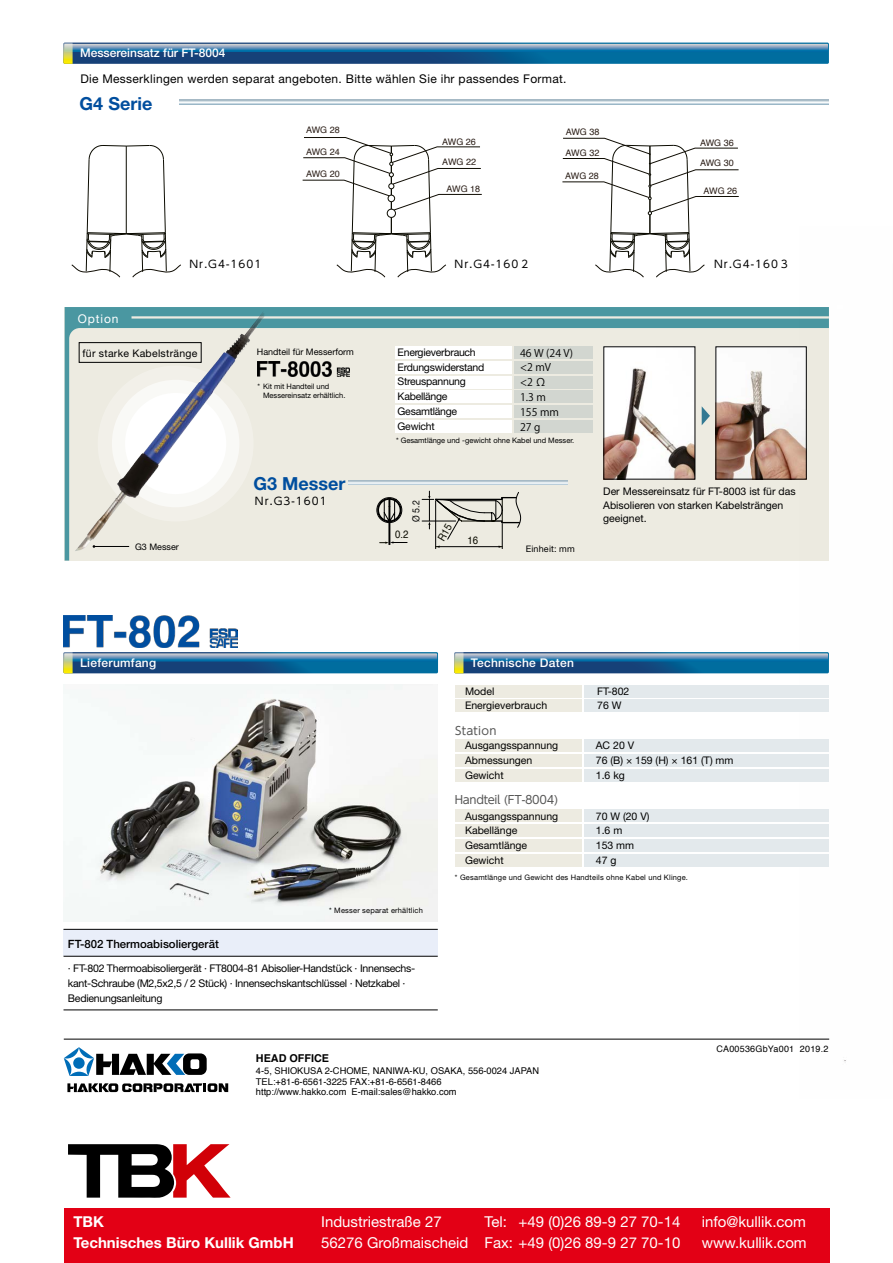
<style>
.page{position:relative;width:893px;height:1263px;background:#fff}
.page>*{position:absolute;margin:0;border:0;box-sizing:border-box;transform-origin:0 0}
.t1{font:700 18px "Helvetica Neue LT Std";color:#004e9e}
.t2{font:15px/21px "Helvetica Neue LT Std";color:#fff}
.t3{font:700 15px/21px "Helvetica Neue LT Std";color:#fff}
.t4{font:12px "Helvetica Neue LT Std";letter-spacing:.025em;color:#000}
.t5{font:500 12px "Helvetica Neue LT Std";letter-spacing:.025em;color:#fff}
.t6{font:500 12px "Helvetica Neue LT Std";color:#fff}
.t7{font:12px "Helvetica Neue LT Std";letter-spacing:.075em;color:#fff}
.t8{font:500 11.4px "Helvetica Neue LT Std";color:#000}
.t9{font:11.4px "UD Shin Go Pro";letter-spacing:-.02em;color:#565655}
.t10{font:11.4px "UD Shin Go Pro";letter-spacing:.025em;color:#565655}
.t11{font:700 10.8px "Helvetica";color:#000}
.t12{font:10.65px/15px "Helvetica Neue LT Std";letter-spacing:-.025em;color:#000}
.t13{font:10.65px "Helvetica";color:#0b0b00;scale:.9 1}
.t14{font:10.5px/14.9px "Helvetica Neue LT Std";color:#000}
.t15{font:10.5px/14.9px "Helvetica Neue LT Std";letter-spacing:-.025em;color:#000}
.t16{font:10.5px "UD Shin Go Pro";letter-spacing:.1em;color:#000}
.t17{font:10.5px/14.9px "UD Shin Go Pro Light 83 pv RKSJ H";color:#000}
.t18{font:10.5px "Helvetica Neue LT Std";letter-spacing:.025em;color:#000}
.t19{font:9.75px "Helvetica Neue LT Std";color:#000;scale:.9 1}
.t20{font:9.3px/10.5px "Helvetica";color:#000}
.t21{font:9px "Helvetica";color:#2a1d16}
.t22{font:9px "Helvetica Neue LT Std";color:#000}
.t23{font:9px "Helvetica";letter-spacing:.025em;color:#000}
.t24{font:9px "Helvetica Neue LT Std";letter-spacing:.02em;color:#000}
.t25{font:7.5px/9px "Helvetica Neue LT Std";color:#000}
.t26{font:7.5px "Helvetica Neue LT Std";letter-spacing:.025em;color:#000}
</style>
<div class="page">
<svg style="left:65px;top:307px;width:734px;height:254px;background:#d7ded7"></svg>
<img style="left:799px;top:307px;width:47px;height:756px">
<div style="left:64px;top:929px;width:374px;height:27px;background:#e9eef9"></div>
<svg style="left:63px;top:43px;width:766px;height:21px;background:#32719c"></svg>
<svg style="left:63px;top:652px;width:375px;height:21px;background:#33719b"></svg>
<svg style="left:454px;top:652px;width:375px;height:21px;background:#33719b"></svg>
<svg style="left:71px;top:145px;width:110px;height:132px"></svg>
<svg style="left:562px;top:138px;width:177px;height:139px"></svg>
<svg style="left:302px;top:137px;width:180px;height:140px"></svg>
<div style="left:455px;top:700px;width:126px;height:12px;background:#edebe1"></div>
<div style="left:584px;top:700px;width:245px;height:12px;background:#e3e9ec"></div>
<div style="left:455px;top:685px;width:126px;height:12px;background:#edebe1"></div>
<div style="left:584px;top:685px;width:245px;height:12px;background:#e3e9ec"></div>
<div style="left:395px;top:361px;width:117px;height:12px;background:#fff"></div>
<div style="left:395px;top:376px;width:117px;height:12px;background:#fff"></div>
<div style="left:395px;top:391px;width:117px;height:12px;background:#fff"></div>
<div style="left:395px;top:406px;width:117px;height:12px;background:#fff"></div>
<div style="left:514px;top:361px;width:78px;height:12px;background:#d2d6d0"></div>
<div style="left:514px;top:376px;width:78px;height:12px;background:#d2d6d0"></div>
<div style="left:514px;top:391px;width:79px;height:12px;background:#d2d6d0"></div>
<div style="left:514px;top:406px;width:78px;height:12px;background:#d2d6d0"></div>
<div style="left:395px;top:421px;width:117px;height:12px;background:#fff"></div>
<div style="left:514px;top:421px;width:78px;height:12px;background:#d2d6d0"></div>
<div style="left:395px;top:346px;width:117px;height:12px;background:#fff"></div>
<div style="left:514px;top:346px;width:79px;height:12px;background:#d2d6d0"></div>
<div style="left:455px;top:825px;width:126px;height:12px;background:#edebe1"></div>
<div style="left:455px;top:839px;width:126px;height:13px;background:#edebe1"></div>
<div style="left:455px;top:854px;width:126px;height:13px;background:#edebe1"></div>
<div style="left:584px;top:825px;width:245px;height:12px;background:#e3e9ec"></div>
<div style="left:584px;top:839px;width:245px;height:13px;background:#e3e9ec"></div>
<div style="left:584px;top:854px;width:245px;height:13px;background:#e3e9ec"></div>
<div style="left:455px;top:810px;width:126px;height:12px;background:#edebe1"></div>
<div style="left:584px;top:810px;width:245px;height:12px;background:#e3e9ec"></div>
<div style="left:455px;top:754px;width:126px;height:12px;background:#edebe1"></div>
<div style="left:455px;top:769px;width:126px;height:12px;background:#edebe1"></div>
<div style="left:584px;top:754px;width:245px;height:12px;background:#e3e9ec"></div>
<div style="left:584px;top:769px;width:245px;height:12px;background:#e3e9ec"></div>
<div style="left:455px;top:739px;width:126px;height:13px;background:#edebe1"></div>
<div style="left:584px;top:739px;width:245px;height:13px;background:#e3e9ec"></div>
<img style="left:64px;top:685px;width:374px;height:236px">
<hr style="left:64px;top:1010px;width:374px;height:1px;background:#000">
<hr style="left:64px;top:929px;width:374px;height:1px;background:#000">
<hr style="left:64px;top:956px;width:374px;height:1px;background:#000">
<hr style="left:64px;top:1039px;width:765px;height:1px;background:#000">
<svg style="left:179px;top:100px;width:649px;height:4px"></svg>
<svg style="left:349px;top:481px;width:219px;height:4px"></svg>
<div style="left:376px;top:497px;width:26px;height:26px;border:1px solid #000;border-radius:50%"></div>
<svg style="left:377px;top:498px;width:30px;height:47px"></svg>
<img style="left:605px;top:348px;width:88px;height:129px">
<img style="left:718px;top:348px;width:87px;height:129px">
<div style="left:716px;top:346px;width:91px;height:133px;border:1px solid #000"></div>
<hr style="left:132px;top:316px;width:697px;height:3px;background:#edebe1">
<img style="left:75px;top:310px;width:193px;height:241px">
<div style="left:79px;top:342px;width:123px;height:21px;border:1px solid #000"></div>
<img style="left:63px;top:615px;width:174px;height:33px">
<img style="left:258px;top:361px;width:91px;height:15px">
<svg style="left:109px;top:1083px;width:9px;height:9px"></svg>
<svg style="left:67px;top:1083px;width:48px;height:9px"></svg>
<svg style="left:122px;top:1083px;width:106px;height:9px"></svg>
<div style="left:183px;top:1053px;width:24px;height:22px;background:#000;border-radius:6px"></div>
<div style="left:190px;top:1059px;width:9px;height:10px;background:#fff;border-radius:2px"></div>
<svg style="left:64px;top:1047px;width:121px;height:29px"></svg>
<svg style="left:702px;top:406px;width:8px;height:19px"></svg>
<div style="left:64px;top:1208px;width:765px;height:55px;background:#e30015"></div>
<svg style="left:68px;top:1144px;width:163px;height:54px"></svg>
<svg style="left:422px;top:491px;width:99px;height:58px;background:#cecdc4"></svg>
<p class="t6" style="left:80px;top:46px;width:147px">Messereinsatz für FT-8004</p>
<p class="t4" style="left:80px;top:71px;width:488px">Die Messerklingen werden separat angeboten. Bitte wählen Sie ihr passendes Format.</p>
<h1 class="t1" style="left:80px;top:92px;width:74px">G4 Serie</h1>
<p class="t7" style="left:78px;top:311px;width:42px">Option</p>
<p class="t16" style="left:189px;top:256px;width:73px">Nr.G4-1601</p>
<p class="t21" style="left:306px;top:123px;width:35px">AWG 28</p>
<p class="t21" style="left:306px;top:145px;width:35px">AWG 24</p>
<p class="t21" style="left:306px;top:167px;width:35px">AWG 20</p>
<p class="t18" style="left:83px;top:347px;width:116px">für starke Kabelstränge</p>
<p class="t22" style="left:135px;top:541px;width:45px">G3 Messer</p>
<p class="t22" style="left:257px;top:347px;width:99px">Handteil für Messerform</p>
<p class="t25" style="left:263px;top:381px;width:84px;text-indent:-6px">* Kit mit Handteil und<br>Messereinsatz erhältlich.</p>
<h1 class="t1" style="left:253px;top:472px;width:93px">G3 Messer</h1>
<p class="t16" style="left:255px;top:493px;width:73px">Nr.G3-1601</p>
<p class="t21" style="left:442px;top:134px;width:35px">AWG 26</p>
<p class="t21" style="left:442px;top:155px;width:35px">AWG 22</p>
<p class="t21" style="left:566px;top:125px;width:35px">AWG 38</p>
<p class="t21" style="left:566px;top:145px;width:35px">AWG 32</p>
<p class="t21" style="left:565px;top:169px;width:35px">AWG 28</p>
<p class="t21" style="left:700px;top:136px;width:35px">AWG 36</p>
<p class="t21" style="left:700px;top:156px;width:35px">AWG 30</p>
<p class="t21" style="left:447px;top:182px;width:35px">AWG 18</p>
<p class="t21" style="left:703px;top:184px;width:35px">AWG 26</p>
<p class="t16" style="left:455px;top:256px;width:77px">Nr.G4-160２</p>
<p class="t16" style="left:714px;top:256px;width:77px">Nr.G4-160３</p>
<p class="t15" style="left:398px;top:344px;width:88px">Energieverbrauch<br>Erdungswiderstand<br>Streuspannung<br>Kabellänge<br>Gesamtlänge<br>Gewicht</p>
<p class="t17" style="left:520px;top:345px;width:54px">46 W (24 V) &lt;2 mV<br>&lt;2 Ω<br>1.3 m<br>155 mm<br>27 g</p>
<p class="t25" style="left:396px;top:436px;width:180px">* Gesamtlänge und -gewicht ohne Kabel und Messer.</p>
<p class="t19" style="left:410px;top:522px;width:25px;rotate:-90deg">Ø 5.2</p>
<p class="t13" style="left:395px;top:526px;width:16px">0.2</p>
<p class="t13" style="left:467px;top:532px;width:13px">16</p>
<p class="t24" style="left:526px;top:543px;width:50px">Einheit: mm</p>
<p class="t14" style="left:603px;top:485px;width:194px;line-height:13.5px">Der Messereinsatz für FT-8003 ist für das<br>Abisolieren von starken Kabelsträngen geeignet.</p>
<p class="t5" style="left:80px;top:655px;width:78px">Lieferumfang</p>
<p class="t5" style="left:471px;top:655px;width:104px">Technische Daten</p>
<p class="t14" style="left:465px;top:683px;width:84px">Model<br>Energieverbrauch</p>
<p class="t10" style="left:455px;top:721px;width:43px">Station</p>
<p class="t14" style="left:465px;top:738px;width:95px">Ausgangsspannung<br>Abmessungen<br>Gewicht</p>
<p class="t14" style="left:465px;top:808px;width:95px">Ausgangsspannung<br>Kabellänge<br>Gesamtlänge<br>Gewicht</p>
<p class="t9" style="left:455px;top:790px;width:105px">Handteil (FT-8004)</p>
<p class="t14" style="left:597px;top:683px;width:34px">FT-802<br>76 W</p>
<p class="t14" style="left:596px;top:738px;width:139px">AC 20 V<br>76 (B) × 159 (H) × 161 (T) mm<br>1.6 kg</p>
<p class="t14" style="left:596px;top:808px;width:55px">70 W (20 V)<br>1.6 m<br>153 mm<br>47 g</p>
<p class="t8" style="left:68px;top:937px;width:152px">FT-802 Thermoabisoliergerät</p>
<p class="t26" style="left:329px;top:906px;width:95px">* Messer separat erhältlich</p>
<p class="t12" style="left:68px;top:960px;width:349px">· FT-802 Thermoabisoliergerät · FT8004-81 Abisolier-Handstück · Innensechs&shy;kant-Schraube (M2,5x2,5 / 2 Stück) · Innensechskantschlüssel · Netzkabel ·<br>Bedienungsanleitung</p>
<p class="t26" style="left:455px;top:873px;width:235px">* Gesamtlänge und Gewicht des Handteils ohne Kabel und Klinge.</p>
<p class="t11" style="left:256px;top:1050px;width:75px">HEAD OFFICE</p>
<p class="t20" style="left:256px;top:1066px;width:285px">4-5, SHIOKUSA 2-CHOME, NANIWA-KU, OSAKA, 556-0024 JAPAN<br>TEL:+81-6-6561-3225 FAX:+81-6-6561-8466<br>http://www.hakko.com E-mail:sales@hakko.com</p>
<p class="t23" style="left:716px;top:1042px;width:114px">CA00536GbYa001 2019.2</p>
<h2 class="t3" style="left:73px;top:1210px;width:222px">TBK<br>Technisches Büro Kullik GmbH</h2>
<h2 class="t2" style="left:321px;top:1211px;width:149px">Industriestraße 27<br>56276 Großmaischeid</h2>
<h2 class="t2" style="left:484px;top:1211px;width:197px">Tel: +49 (0)26 89-9 27 70-14<br>Fax: +49 (0)26 89-9 27 70-10</h2>
<h2 class="t2" style="left:702px;top:1211px;width:106px">info@kullik.com www.kullik.com</h2>
</div>
